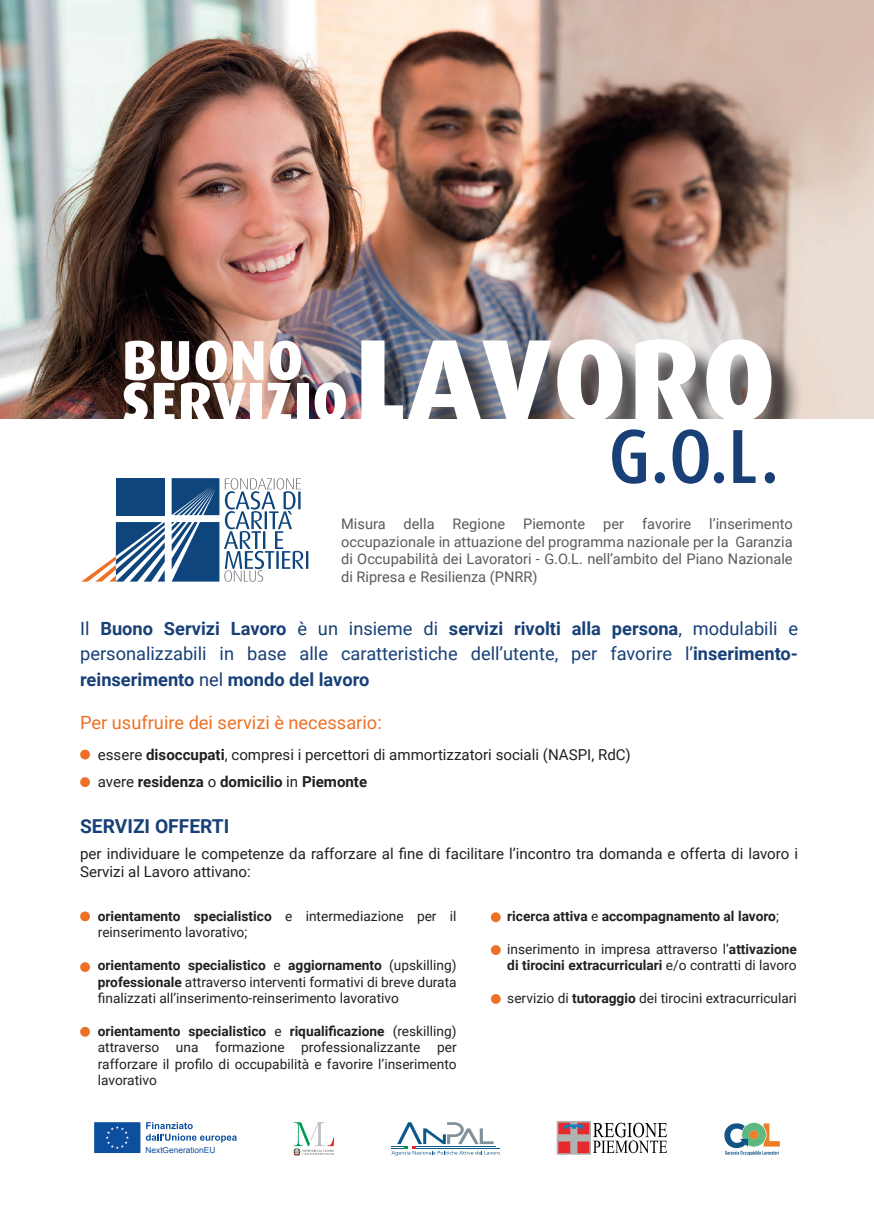
<style>
.page{position:relative;width:874px;height:1225px;background:#fff}
.page>*{position:absolute;margin:0;border:0;box-sizing:border-box;transform-origin:0 0}
.t1{font:800 116.6px "Dax";letter-spacing:.015em;color:#fff}
.t2{font:500 76.8px "Dax";color:#184077;scale:.91 1}
.t3{font:800 56.2px "Dax";letter-spacing:.015em;color:#fff}
.t4{font:700 19.2px "Roboto";color:#184077}
.t5{font:18.2px/25.6px "Roboto";color:#184077;text-align:justify}
.t6{font:18.2px "Roboto";color:#ed7026}
.t7{font:15px/18.4px "Roboto";color:#231f20}
.t8{font:700 15px "Roboto";color:#231f20}
.t9{font:14.6px/17.6px "Roboto";color:#5a5a5c;text-align:justify}
.t10{font:13.8px/16.4px "Roboto";color:#231f20}
.t11{font:700 13.8px "Roboto";color:#231f20}
.t12{font:8.4px "Arial";color:#0d4f9f}
.s1{font-weight:700}
.s2{font-weight:400}
</style>
<div class="page">
<img style="left:0;top:0;width:873px;height:419px">
<div style="left:80px;top:749px;width:10px;height:10px;background:#ed7026;border-radius:50%"></div>
<div style="left:80px;top:777px;width:10px;height:10px;background:#ed7026;border-radius:50%"></div>
<div style="left:80px;top:911px;width:10px;height:10px;background:#ed7026;border-radius:50%"></div>
<div style="left:490px;top:912px;width:10px;height:10px;background:#ed7026;border-radius:50%"></div>
<div style="left:80px;top:1027px;width:10px;height:9px;background:#ed7026;border-radius:50%"></div>
<div style="left:490px;top:994px;width:10px;height:10px;background:#ed7026;border-radius:50%"></div>
<div style="left:80px;top:962px;width:10px;height:10px;background:#ed7026;border-radius:50%"></div>
<div style="left:490px;top:945px;width:10px;height:10px;background:#ed7026;border-radius:50%"></div>
<svg style="left:94px;top:1122px;width:46px;height:31px"></svg>
<svg style="left:146px;top:1122px;width:91px;height:20px"></svg>
<svg style="left:293px;top:1122px;width:41px;height:33px"></svg>
<svg style="left:391px;top:1122px;width:108px;height:33px"></svg>
<svg style="left:724px;top:1122px;width:55px;height:33px"></svg>
<svg style="left:593px;top:1122px;width:74px;height:31px"></svg>
<svg style="left:558px;top:1123px;width:30px;height:29px"></svg>
<div style="left:556px;top:1121px;width:34px;height:33px;border:1px solid #b1b3b3"></div>
<div style="left:577px;top:1142px;width:11px;height:10px;background:#e6292c"></div>
<div style="left:577px;top:1141px;width:11px;height:12px;border:1px solid #e6292c"></div>
<div style="left:558px;top:1142px;width:11px;height:10px;background:#e6292c"></div>
<div style="left:558px;top:1141px;width:11px;height:12px;border:1px solid #e6292c"></div>
<div style="left:558px;top:1123px;width:11px;height:10px;background:#e6292c"></div>
<div style="left:558px;top:1123px;width:11px;height:11px;border:1px solid #e6292c"></div>
<svg style="left:579px;top:1125px;width:7px;height:7px"></svg>
<div style="left:577px;top:1123px;width:11px;height:11px;border:1px solid #e6292c"></div>
<svg style="left:563px;top:1124px;width:20px;height:4px"></svg>
<div style="left:116px;top:478px;width:49px;height:37px;background:#0e457d"></div>
<svg style="left:171px;top:478px;width:137px;height:104px"></svg>
<svg style="left:82px;top:522px;width:83px;height:59px"></svg>
<div style="left:365px;top:343px;width:437px;height:110px;background:#231f20;opacity:.75"></div>
<div style="left:0;top:419px;width:873px;height:39px;background:#fff"></div>
<p class="t3" style="left:122px;top:328px;width:183px">BUONO</p>
<p class="t3" style="left:122px;top:370px;width:227px">SERVIZIO</p>
<p class="t1" style="left:354px;top:314px;width:423px">LAVORO</p>
<p class="t2" style="left:608px;top:413px;width:189px">G.O.L.</p>
<p class="t9" style="left:341px;top:515px;width:453px">Misura della Regione Piemonte per favorire l’inserimento occupazionale in attuazione del programma nazionale per la Garanzia di Occupabilità dei Lavoratori - G.O.L. nell’ambito del Piano Nazionale di Ripresa e Resilienza (PNRR)</p>
<p class="t5" style="left:80px;top:615px;width:719px">Il <span class="s1">Buono Servizi Lavoro</span> è un insieme di <span class="s1">servizi rivolti alla persona</span>, modulabili e personalizzabili in base alle caratteristiche dell’utente, per favorire l’<span class="s1">inserimento&shy;reinserimento</span> nel <span class="s1">mondo del lavoro</span></p>
<p class="t6" style="left:80px;top:710px;width:303px">Per usufruire dei servizi è necessario:</p>
<p class="t7" style="left:98px;top:745px;width:534px">essere <span class="s1">disoccupati</span>, compresi i percettori di ammortizzatori sociali (NASPI, RdC)</p>
<p class="t8" style="left:98px;top:770px;width:271px"><span class="s2">avere</span> residenza <span class="s2">o</span> domicilio <span class="s2">in</span> Piemonte</p>
<p class="t4" style="left:80px;top:813px;width:151px">SERVIZI OFFERTI</p>
<p class="t7" style="left:80px;top:843px;width:719px">per individuare le competenze da rafforzare al fine di facilitare l’incontro tra domanda e offerta di lavoro i<br>Servizi al Lavoro attivano:</p>
<p class="t10" style="left:98px;top:907px;width:360px"><span class="s1">orientamento specialistico</span> e intermediazione per il reinserimento lavorativo;</p>
<p class="t10" style="left:98px;top:956px;width:360px;text-align:justify"><span class="s1">orientamento specialistico</span> e <span class="s1">aggiornamento</span> (upskilling) <span class="s1">professionale</span> attraverso interventi formativi di breve durata finalizzati all’inserimento-reinserimento lavorativo</p>
<p class="t10" style="left:98px;top:1022px;width:360px;text-align:justify"><span class="s1">orientamento specialistico</span> e <span class="s1">riqualificazione</span> (reskilling) attraverso una formazione professionalizzante per rafforzare il profilo di occupabilità e favorire l’inserimento lavorativo</p>
<p class="t11" style="left:507px;top:906px;width:273px">ricerca attiva <span class="s2">e</span> accompagnamento al lavoro<span class="s2">;</span></p>
<p class="t10" style="left:507px;top:940px;width:291px">inserimento in impresa attraverso l’<span class="s1">attivazione di tirocini extracurriculari</span> e/o contratti di lavoro</p>
<p class="t10" style="left:507px;top:989px;width:291px">servizio di <span class="s1">tutoraggio</span> dei tirocini extracurriculari</p>
<p class="t12" style="left:145px;top:1144px;width:71px">NextGenerationEU</p>
</div>
